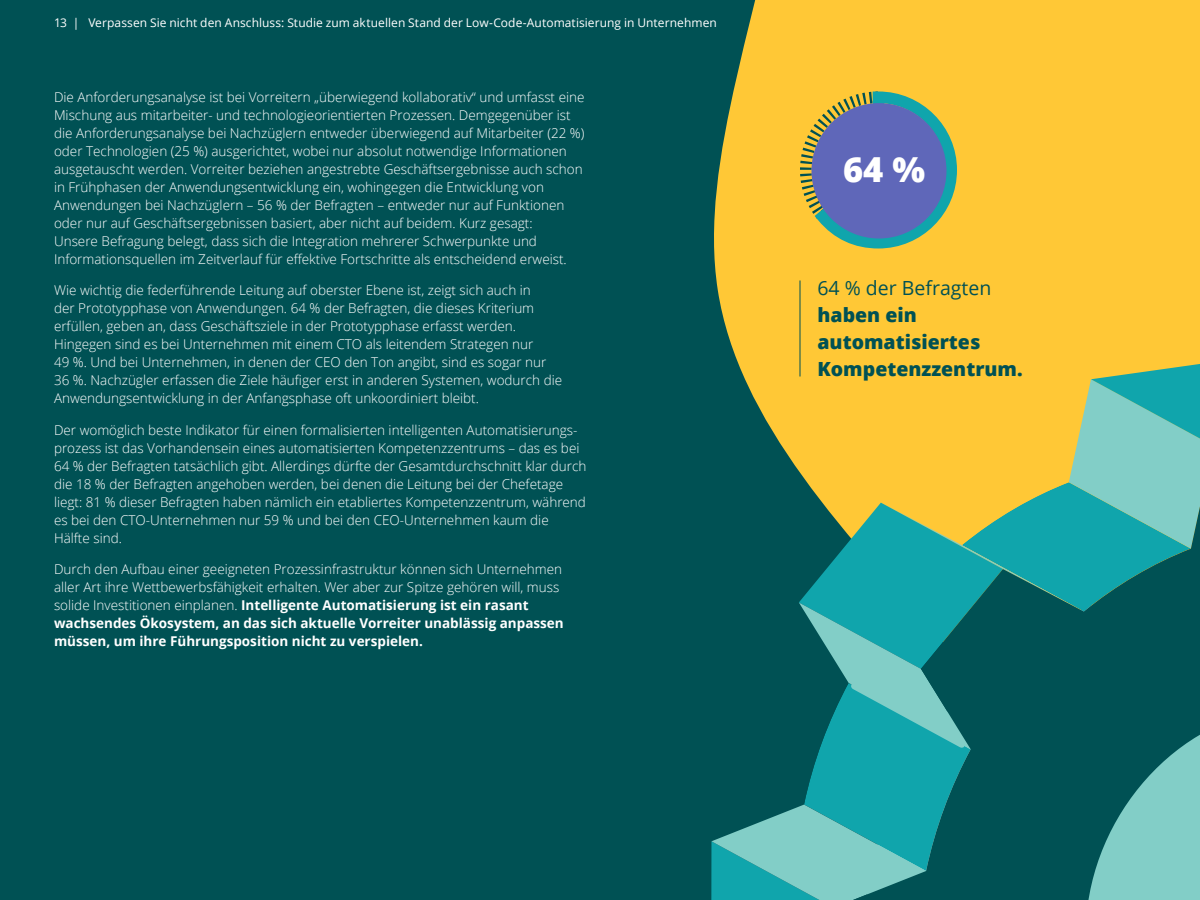
<style>
.page{position:relative;width:1200px;height:900px;background:#005154}
.page>*{position:absolute;margin:0;border:0;box-sizing:border-box;transform-origin:0 0}
.t1{font:800 34.5px "Open Sans";color:#fff}
.t2{font:800 19.5px/27px "Open Sans";color:#005154}
.t3{font:19.5px "Open Sans";color:#005154}
.t4{font:300 13.5px/18px "Open Sans";color:#fff}
.t5{font:12px "Open Sans";letter-spacing:.005em;color:#fff}
.s1{font-weight:700}
</style>
<div class="page">
<div style="left:714px;top:0;width:486px;height:364px;background:#ffc836"></div>
<svg style="left:711px;top:364px;width:489px;height:536px"></svg>
<svg style="left:833px;top:429px;width:367px;height:248px"></svg>
<svg style="left:815px;top:677px;width:385px;height:223px"></svg>
<svg style="left:800px;top:91px;width:157px;height:157px;background:#a3b45d"></svg>
<div style="left:812px;top:103px;width:134px;height:136px;background:#5f67b9;border-radius:50%"></div>
<hr style="left:800px;top:280px;width:1px;height:96px;background:#005154">
<p class="t5" style="left:54px;top:15px;width:664px">13 | Verpassen Sie nicht den Anschluss: Studie zum aktuellen Stand der Low-Code-Automatisierung in Unternehmen</p>
<p class="t4" style="left:54px;top:88px;width:532px">Die Anforderungsanalyse ist bei Vorreitern „überwiegend kollaborativ“ und umfasst eine Mischung aus mitarbeiter- und technologieorientierten Prozessen. Demgegenüber ist die Anforderungsanalyse bei Nachzüglern entweder überwiegend auf Mitarbeiter (22 %) oder Technologien (25 %) ausgerichtet, wobei nur absolut notwendige Informationen ausgetauscht werden. Vorreiter beziehen angestrebte Geschäftsergebnisse auch schon in Frühphasen der Anwendungsentwicklung ein, wohingegen die Entwicklung von Anwendungen bei Nachzüglern – 56 % der Befragten – entweder nur auf Funktionen oder nur auf Geschäftsergebnissen basiert, aber nicht auf beidem. Kurz gesagt:<br>Unsere Befragung belegt, dass sich die Integration mehrerer Schwerpunkte und Informationsquellen im Zeitverlauf für effektive Fortschritte als entscheidend erweist.</p>
<p class="t4" style="left:54px;top:281px;width:510px">Wie wichtig die federführende Leitung auf oberster Ebene ist, zeigt sich auch in<br>der Prototypphase von Anwendungen. 64 % der Befragten, die dieses Kriterium erfüllen, geben an, dass Geschäftsziele in der Prototypphase erfasst werden.<br>Hingegen sind es bei Unternehmen mit einem CTO als leitendem Strategen nur<br>49 %. Und bei Unternehmen, in denen der CEO den Ton angibt, sind es sogar nur 36 %. Nachzügler erfassen die Ziele häufiger erst in anderen Systemen, wodurch die Anwendungsentwicklung in der Anfangsphase oft unkoordiniert bleibt.</p>
<p class="t4" style="left:54px;top:420px;width:534px">Der womöglich beste Indikator für einen formalisierten intelligenten Automatisierungs&shy;prozess ist das Vorhandensein eines automatisierten Kompetenzzentrums – das es bei 64 % der Befragten tatsächlich gibt. Allerdings dürfte der Gesamtdurchschnitt klar durch die 18 % der Befragten angehoben werden, bei denen die Leitung bei der Chefetage liegt: 81 % dieser Befragten haben nämlich ein etabliertes Kompetenzzentrum, während es bei den CTO-Unternehmen nur 59 % und bei den CEO-Unternehmen kaum die Hälfte sind.</p>
<p class="t4" style="left:54px;top:560px;width:511px">Durch den Aufbau einer geeigneten Prozessinfrastruktur können sich Unternehmen aller Art ihre Wettbewerbsfähigkeit erhalten. Wer aber zur Spitze gehören will, muss solide Investitionen einplanen. <span class="s1">Intelligente Automatisierung ist ein rasant wachsendes Ökosystem, an das sich aktuelle Vorreiter unablässig anpassen müssen, um ihre Führungsposition nicht zu verspielen.</span></p>
<h1 class="t1" style="left:843px;top:144px;width:84px">64 %</h1>
<h2 class="t3" style="left:818px;top:275px;width:175px">64 % der Befragten</h2>
<h2 class="t2" style="left:818px;top:301px;width:207px">haben ein automatisiertes<br>Kompetenzzentrum.</h2>
</div>
